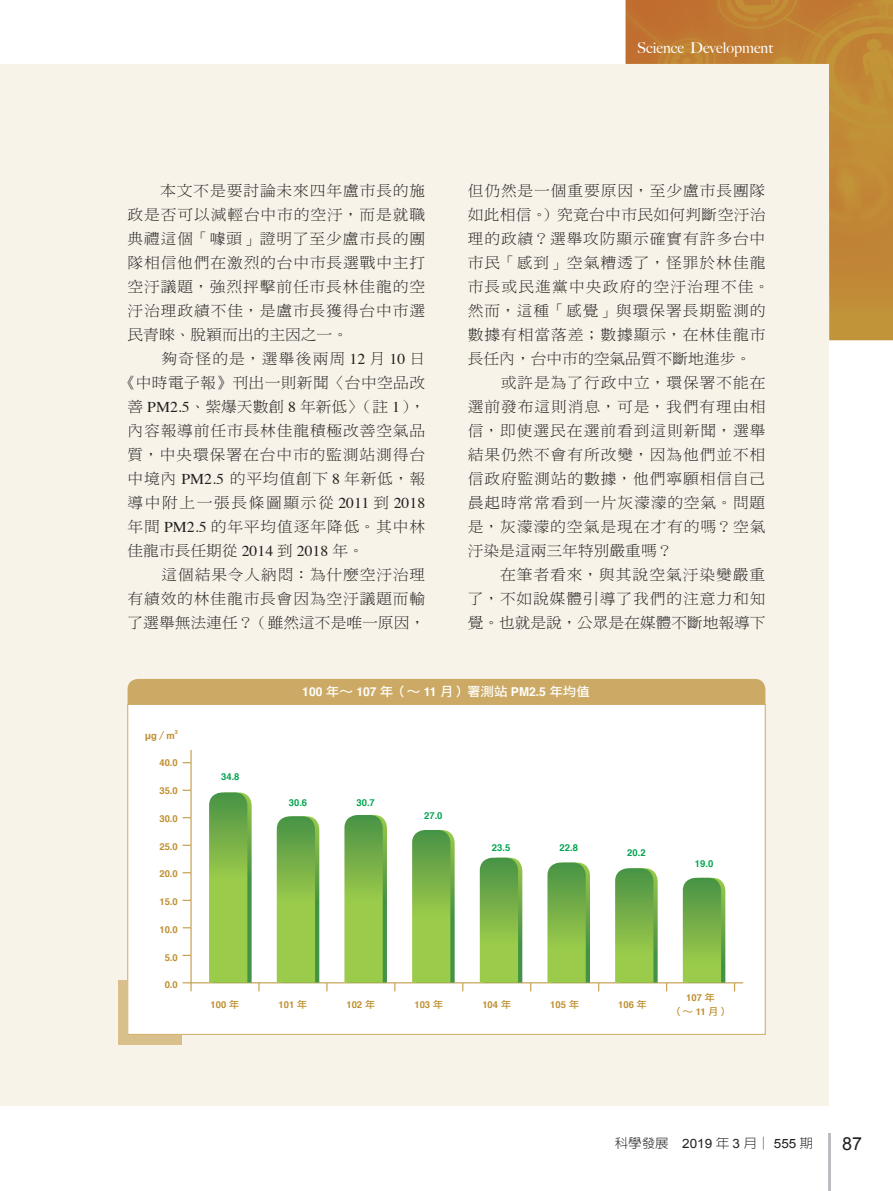
<style>
.page{position:relative;width:893px;height:1191px;background:#fff}
.page>*{position:absolute;margin:0;border:0;box-sizing:border-box;transform-origin:0 0}
.t1{font:18px "Arial";color:#231f20}
.內文{font:15px/24px "DF Ming Std W3";letter-spacing:.055em;color:#231f20;text-align:justify;scale:1.05 1}
.內文-2{font:15px "DF Ming Std W3";color:#231f20;scale:1.05 1}
.內文-3{font:15px "DF Ming Std W3";letter-spacing:.1em;color:#231f20;scale:1.05 1}
.內文-4{font:15px "DF Ming Std W3";letter-spacing:.025em;color:#231f20;scale:1.05 1}
.t2{font:500 15px "Big Caslon";color:#fff}
.內文-5{font:15px "DF Ming Std W3";letter-spacing:.075em;color:#231f20;scale:1.05 1}
.t3{font:300 12.9px "AR New Hei B5";color:#231f20;scale:1.05 1}
.圖說-標題bar{font:700 12.3px "Helvetica";color:#fff}
.圖內文-H{font:10.05px "DF Hei Std W7";color:#bf8f30;scale:1.05 1}
.圖內文-H-2{font:700 9.45px "Helvetica";color:#bf8f30}
.圖內文-H-3{font:700 9.45px "Helvetica";color:#00a54f}
.圖內文-H-4{font:700 5.55px "Helvetica";color:#bf8f30}
.s1{font-family:"Times"}
.s2{font-size:10.05px}
.s3{font-family:"DF Hei Std W7";font-weight:400;font-size:10.05px}
.s4{font-family:"DF Hei Std W7";font-weight:400;font-size:12.9px}
.s5{font-family:"Helvetica";font-weight:700;font-size:9.45px}
.s6{font-family:"Arial";font-weight:400}
</style>
<div class="page">
<hr style="left:828px;top:1133px;width:2px;height:58px;background:#bcbdc0">
<div style="left:0;top:64px;width:829px;height:1042px;background:#f8f3e9"></div>
<div style="left:829px;top:313px;width:64px;height:27px;background:#c2943a"></div>
<img style="left:626px;top:0;width:267px;height:313px">
<div style="left:128px;top:679px;width:637px;height:25px;background:#ccaa65"></div>
<div style="left:128px;top:704px;width:637px;height:330px;background:#fff;border:1px solid #cfaa64"></div>
<div style="left:118px;top:980px;width:10px;height:54px;background:#d9bf8b"></div>
<div style="left:118px;top:1034px;width:64px;height:10px;background:#d9bf8b"></div>
<hr style="left:191px;top:982px;width:68px;height:1px;background:#bb8e32">
<svg style="left:183px;top:750px;width:9px;height:241px"></svg>
<hr style="left:259px;top:982px;width:68px;height:1px;background:#bb8e32">
<hr style="left:327px;top:982px;width:68px;height:1px;background:#bb8e32">
<hr style="left:395px;top:982px;width:68px;height:1px;background:#bb8e32">
<hr style="left:463px;top:982px;width:68px;height:1px;background:#bb8e32">
<hr style="left:531px;top:982px;width:68px;height:1px;background:#bb8e32">
<hr style="left:599px;top:982px;width:68px;height:1px;background:#bb8e32">
<hr style="left:667px;top:982px;width:68px;height:1px;background:#bb8e32">
<svg style="left:734px;top:982px;width:9px;height:9px"></svg>
<svg style="left:209px;top:792px;width:43px;height:190px;background:#85bc4c"></svg>
<svg style="left:277px;top:816px;width:42px;height:166px;background:#82ba4a"></svg>
<svg style="left:344px;top:815px;width:43px;height:167px;background:#83ba4c"></svg>
<svg style="left:412px;top:830px;width:43px;height:152px;background:#82b94c"></svg>
<svg style="left:480px;top:857px;width:42px;height:125px;background:#7eb64b"></svg>
<svg style="left:547px;top:862px;width:43px;height:120px;background:#7eb64d"></svg>
<svg style="left:615px;top:868px;width:43px;height:114px;background:#7db54d"></svg>
<svg style="left:683px;top:877px;width:42px;height:105px;background:#7ab34c"></svg>
<p class="t2" style="left:637px;top:35px;width:137px">Science Development</p>
<p class="內文" style="left:128px;top:178px;width:285px;text-indent:33px">本文不是要討論未來四年盧市長的施政是否可以減輕台中市的空汙，而是就職典禮這個「噱頭」證明了至少盧市長的團隊相信他們在激烈的台中市長選戰中主打空汙議題，強烈抨擊前任巿長林佳龍的空汙治理政績不佳，是盧市長獲得台中市選民青睞、脫穎而出的主因之一。</p>
<p class="內文-5" style="left:162px;top:351px;width:253px">夠奇怪的是，選舉後兩周 <span class="s1">12</span> 月 <span class="s1">10</span> 日</p>
<p class="內文-4" style="left:120px;top:375px;width:292px">《中時電子報》刊出一則新聞〈台中空品改</p>
<p class="內文-2" style="left:128px;top:399px;width:285px">善 <span class="s1">PM2.5</span>、紫爆天數創 <span class="s1">8</span> 年新低〉（註 <span class="s1">1</span>），</p>
<p class="內文" style="left:128px;top:418px;width:285px">內容報導前任市長林佳龍積極改善空氣品</p>
<p class="內文" style="left:128px;top:442px;width:285px">質，中央環保署在台中市的監測站測得台</p>
<p class="內文" style="left:128px;top:466px;width:285px">中境內 <span class="s1">PM2.5</span> 的平均值創下 <span class="s1">8</span> 年新低，報</p>
<p class="內文-3" style="left:128px;top:495px;width:285px">導中附上一張長條圖顯示從 <span class="s1">2011</span> 到 <span class="s1">2018</span></p>
<p class="內文" style="left:128px;top:514px;width:285px">年間 <span class="s1">PM2.5</span> 的年平均值逐年降低。其中林</p>
<p class="內文-2" style="left:128px;top:543px;width:226px">佳龍市長任期從 <span class="s1">2014</span> 到 <span class="s1">2018</span> 年。</p>
<p class="內文" style="left:128px;top:562px;width:285px;text-indent:34px">這個結果令人納悶：為什麼空汙治理有績效的林佳龍市長會因為空汙議題而輸了選舉無法連任？（雖然這不是唯一原因，</p>
<p class="內文" style="left:468px;top:178px;width:289px;text-align:left">但仍然是一個重要原因，至少盧市長團隊如此相信。）究竟台中市民如何判斷空汙治理的政績？選舉攻防顯示確實有許多台中市民「感到」空氣糟透了，怪罪於林佳龍市長或民進黨中央政府的空汙治理不佳。然而，這種「感覺」與環保署長期監測的數據有相當落差；數據顯示，在林佳龍市長任內，台中市的空氣品質不斷地進步。</p>
<p class="內文" style="left:468px;top:370px;width:285px;text-indent:33px">或許是為了行政中立，環保署不能在選前發布這則消息，可是，我們有理由相信，即使選民在選前看到這則新聞，選舉結果仍然不會有所改變，因為他們並不相信政府監測站的數據，他們寧願相信自己晨起時常常看到一片灰濛濛的空氣。問題是，灰濛濛的空氣是現在才有的嗎？空氣汙染是這兩三年特別嚴重嗎？</p>
<p class="內文" style="left:468px;top:562px;width:285px;text-indent:32px">在筆者看來，與其說空氣汙染變嚴重了，不如說媒體引導了我們的注意力和知覺。也就是說，公眾是在媒體不斷地報導下</p>
<p class="圖內文-H-2" style="left:145px;top:728px;width:32px"><span class="s2">μ</span>g<span class="s3">／</span>m</p>
<p class="圖內文-H-4" style="left:175px;top:728px;width:5px">3</p>
<p class="圖內文-H-2" style="left:159px;top:755px;width:20px">40.0</p>
<p class="圖內文-H-2" style="left:159px;top:783px;width:20px">35.0</p>
<p class="圖內文-H-2" style="left:159px;top:811px;width:20px">30.0</p>
<p class="圖內文-H-2" style="left:159px;top:838px;width:20px">25.0</p>
<p class="圖內文-H-2" style="left:159px;top:866px;width:20px">20.0</p>
<p class="圖內文-H-2" style="left:159px;top:894px;width:20px">15.0</p>
<p class="圖內文-H-2" style="left:159px;top:922px;width:20px">10.0</p>
<p class="圖內文-H-2" style="left:165px;top:949px;width:15px">5.0</p>
<p class="圖內文-H-2" style="left:165px;top:977px;width:15px">0.0</p>
<p class="圖內文-H-3" style="left:221px;top:769px;width:20px">34.8</p>
<p class="圖說-標題bar" style="left:302px;top:682px;width:289px">100 <span class="s4">年∼</span> 107 <span class="s4">年（∼</span> 11 <span class="s4">月）署測站</span> PM2.5 <span class="s4">年均值</span></p>
<p class="圖內文-H-3" style="left:289px;top:794px;width:20px">30.6</p>
<p class="圖內文-H-3" style="left:356px;top:794px;width:20px">30.7</p>
<p class="圖內文-H-3" style="left:424px;top:807px;width:20px">27.0</p>
<p class="圖內文-H-3" style="left:492px;top:840px;width:20px">23.5</p>
<p class="圖內文-H-3" style="left:559px;top:840px;width:20px">22.8</p>
<p class="圖內文-H-3" style="left:627px;top:845px;width:20px">20.2</p>
<p class="圖內文-H-3" style="left:695px;top:855px;width:20px">19.0</p>
<p class="圖內文-H-2" style="left:211px;top:997px;width:30px">100 <span class="s3">年</span></p>
<p class="圖內文-H-2" style="left:278px;top:997px;width:30px">101 <span class="s3">年</span></p>
<p class="圖內文-H-2" style="left:346px;top:997px;width:30px">102 <span class="s3">年</span></p>
<p class="圖內文-H-2" style="left:414px;top:997px;width:30px">103 <span class="s3">年</span></p>
<p class="圖內文-H-2" style="left:482px;top:997px;width:30px">104 <span class="s3">年</span></p>
<p class="圖內文-H-2" style="left:550px;top:997px;width:30px">105 <span class="s3">年</span></p>
<p class="圖內文-H-2" style="left:618px;top:997px;width:30px">106 <span class="s3">年</span></p>
<p class="圖內文-H-2" style="left:686px;top:990px;width:30px">107 <span class="s3">年</span></p>
<p class="圖內文-H" style="left:672px;top:1005px;width:56px">（∼ <span class="s5">11</span> 月）</p>
<p class="t3" style="left:615px;top:1136px;width:190px">科學發展 <span class="s6">2019</span> 年 <span class="s6">3</span> 月│ <span class="s6">555</span> 期</p>
<p class="t1" style="left:842px;top:1131px;width:22px">87</p>
</div>
